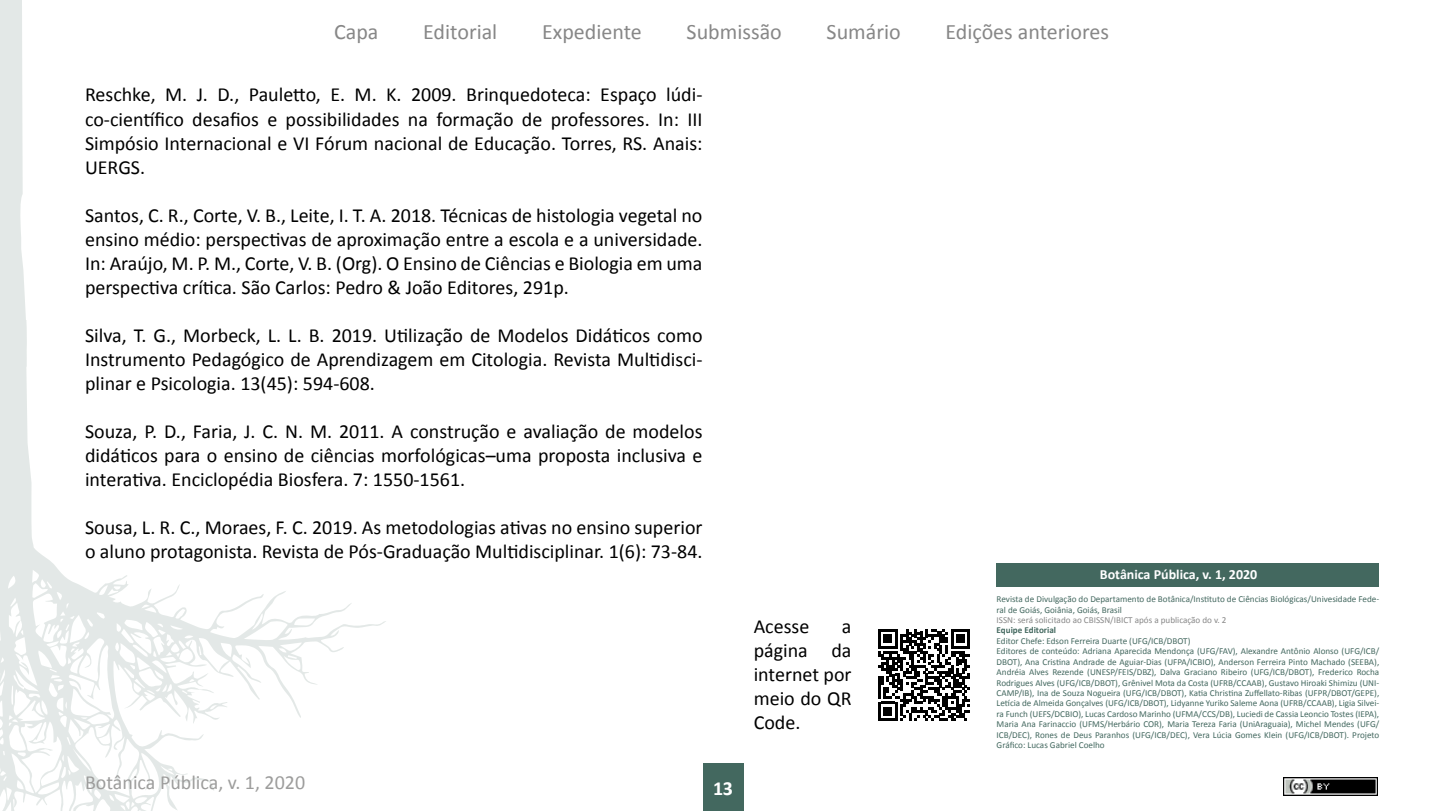
<style>
.page{position:relative;width:1446px;height:811px;background:#fff}
.page>*{position:absolute;margin:0;border:0;box-sizing:border-box;transform-origin:0 0}
.t1{font:22px "Calibri";color:#878787}
.t2{font:20px/24px "Calibri";color:#000;text-align:justify}
.t3{font:20px "Calibri";color:#9d9d9c}
.t4{font:700 20px "Calibri";color:#fff}
.t5{font:700 14px "Calibri";color:#fff}
.t6{font:9.2px/10.4px "Calibri";color:#43685f}
.t7{font:9.2px "Calibri";color:#878787}
.t8{font:700 9.2px "Calibri";color:#43685f}
</style>
<div class="page">
<div style="left:702px;top:764px;width:41px;height:47px;background:#43685f"></div>
<svg style="left:0;top:0;width:386px;height:811px"></svg>
<img style="left:1283px;top:777px;width:94px;height:18px">
<svg style="left:878px;top:629px;width:92px;height:92px"></svg>
<div style="left:996px;top:563px;width:383px;height:24px;background:#43685f"></div>
<h1 class="t1" style="left:334px;top:18px;width:46px">Capa</h1>
<h1 class="t1" style="left:423px;top:18px;width:76px">Editorial</h1>
<h1 class="t1" style="left:542px;top:18px;width:101px">Expediente</h1>
<h1 class="t1" style="left:687px;top:18px;width:97px">Submissão</h1>
<h1 class="t1" style="left:826px;top:18px;width:76px">Sumário</h1>
<h1 class="t1" style="left:945px;top:18px;width:165px">Edições anteriores</h1>
<h2 class="t2" style="left:85px;top:82px;width:619px">Reschke, M. J. D., Pauletto, E. M. K. 2009. Brinquedoteca: Espaço lúdi&shy;co-científico desafios e possibilidades na formação de professores. In: III Simpósio Internacional e VI Fórum nacional de Educação. Torres, RS. Anais:<br>UERGS.</h2>
<p class="t2" style="left:85px;top:202px;width:619px">Santos, C. R., Corte, V. B., Leite, I. T. A. 2018. Técnicas de histologia vegetal no ensino médio: perspectivas de aproximação entre a escola e a universidade.<br>In: Araújo, M. P. M., Corte, V. B. (Org). O Ensino de Ciências e Biologia em uma perspectiva crítica. São Carlos: Pedro &amp; João Editores, 291p.</p>
<h2 class="t2" style="left:85px;top:322px;width:619px">Silva, T. G., Morbeck, L. L. B. 2019. Utilização de Modelos Didáticos como Instrumento Pedagógico de Aprendizagem em Citologia. Revista Multidisci&shy;plinar e Psicologia. 13(45): 594-608.</h2>
<h2 class="t2" style="left:85px;top:418px;width:619px">Souza, P. D., Faria, J. C. N. M. 2011. A construção e avaliação de modelos didáticos para o ensino de ciências morfológicas–uma proposta inclusiva e interativa. Enciclopédia Biosfera. 7: 1550-1561.</h2>
<h2 class="t2" style="left:85px;top:514px;width:619px">Sousa, L. R. C., Moraes, F. C. 2019. As metodologias ativas no ensino superior o aluno protagonista. Revista de Pós-Graduação Multidisciplinar. 1(6): 73-84.</h2>
<h2 class="t3" style="left:85px;top:770px;width:222px">Botânica Pública, v. 1, 2020</h2>
<h2 class="t4" style="left:713px;top:776px;width:21px">13</h2>
<h2 class="t2" style="left:754px;top:613px;width:57px">Acesse</h2>
<h2 class="t2" style="left:754px;top:613px;width:99px;text-indent:88px">a página da internet por meio do QR Code.</h2>
<h3 class="t5" style="left:1100px;top:565px;width:159px">Botânica Pública, v. 1, 2020</h3>
<p class="t6" style="left:996px;top:593px;width:384px">Revista de Divulgação do Departamento de Botânica/Instituto de Ciências Biológicas/Univesidade Fede&shy;ral de Goiás, Goiânia, Goiás, Brasil</p>
<p class="t7" style="left:996px;top:614px;width:231px">ISSN: será solicitado ao CBISSN/IBICT após a publicação do v. 2</p>
<p class="t8" style="left:996px;top:624px;width:61px">Equipe Editorial</p>
<p class="t6" style="left:996px;top:635px;width:384px">Editor Chefe: Edson Ferreira Duarte (UFG/ICB/DBOT)<br>Editores de conteúdo: Adriana Aparecida Mendonça (UFG/FAV), Alexandre Antônio Alonso (UFG/ICB/ DBOT), Ana Cristina Andrade de Aguiar-Dias (UFPA/ICBIO), Anderson Ferreira Pinto Machado (SEEBA), Andréia Alves Rezende (UNESP/FEIS/DBZ), Dalva Graciano Ribeiro (UFG/ICB/DBOT), Frederico Rocha Rodrigues Alves (UFG/ICB/DBOT), Grênivel Mota da Costa (UFRB/CCAAB), Gustavo Hiroaki Shimizu (UNI-CAMP/IB), Ina de Souza Nogueira (UFG/ICB/DBOT), Katia Christina Zuffellato-Ribas (UFPR/DBOT/GEPE), Letícia de Almeida Gonçalves (UFG/ICB/DBOT), Lidyanne Yuriko Saleme Aona (UFRB/CCAAB), Ligia Silvei&shy;ra Funch (UEFS/DCBIO), Lucas Cardoso Marinho (UFMA/CCS/DB), Luciedi de Cassia Leoncio Tostes (IEPA), Maria Ana Farinaccio (UFMS/Herbário COR), Maria Tereza Faria (UniAraguaia), Michel Mendes (UFG/ ICB/DEC), Rones de Deus Paranhos (UFG/ICB/DEC), Vera Lúcia Gomes Klein (UFG/ICB/DBOT). Projeto Gráfico: Lucas Gabriel Coelho</p>
</div>
